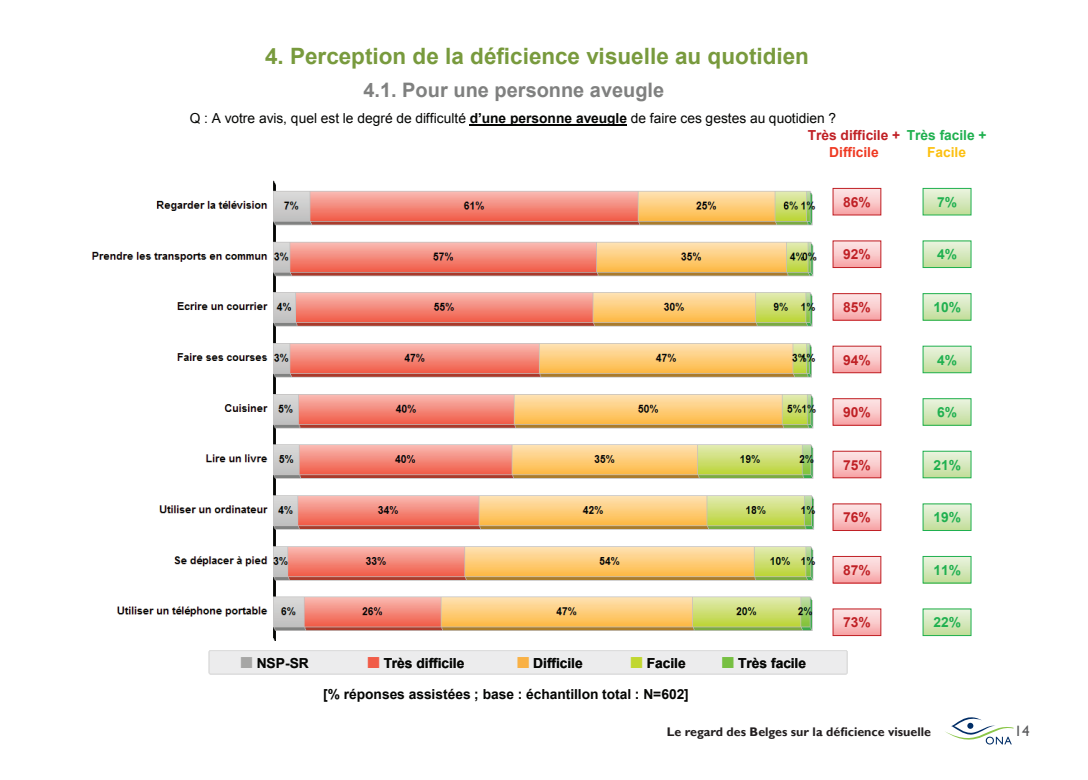
<style>
.page{position:relative;width:1088px;height:780px;background:#fff}
.page>*{position:absolute;margin:0;border:0;box-sizing:border-box;transform-origin:0 0}
.t1{font:700 22.5px "Arial";color:#789a3d}
.t2{font:700 20px "Arial";color:#7f807f}
.t3{font:15px "Gill Sans";color:#57585a}
.t4{font:700 13.75px "Arial";color:#040503}
.t5{font:13.75px "Arial";color:#040503}
.t6{font:700 13.75px "Arial";color:#c02025}
.t7{font:700 13.75px "Arial";color:#1fb04f}
.t8{font:700 13.75px "Arial";letter-spacing:-.005em;color:#ef3922}
.t9{font:700 13.75px "Arial";color:#fcc011}
.t10{font:700 12.5px "Gill Sans";color:#231f20}
.s1{font-weight:700}
.s2{font-weight:400;font-size:23.75px;color:#a6a6a5}
.s3{font-weight:400;font-size:23.75px;color:#f15c48}
.s4{font-weight:400;font-size:23.75px;color:#f9b145}
.s5{font-weight:400;font-size:23.75px;color:#c1d730}
.s6{font-weight:400;font-size:23.75px;color:#77c042}
</style>
<div class="page">
<svg style="left:945px;top:717px;width:68px;height:28px"></svg>
<hr style="left:470px;top:124px;width:157px;height:2px;background:#040503">
<svg style="left:924px;top:190px;width:45px;height:23px"></svg>
<div style="left:922px;top:188px;width:49px;height:27px;border:1px solid #1fb04f"></div>
<svg style="left:924px;top:558px;width:45px;height:23px"></svg>
<div style="left:922px;top:556px;width:49px;height:27px;border:1px solid #1fb04f"></div>
<div style="left:923px;top:609px;width:48px;height:26px;background:linear-gradient(to bottom,#ebf3e1,#c4df9e)"></div>
<div style="left:922px;top:608px;width:49px;height:28px;border:1px solid #1fb04f"></div>
<div style="left:923px;top:241px;width:48px;height:26px;background:linear-gradient(to bottom,#ebf3e1,#c4df9e)"></div>
<div style="left:922px;top:240px;width:49px;height:28px;border:1px solid #1fb04f"></div>
<svg style="left:924px;top:295px;width:45px;height:23px"></svg>
<div style="left:922px;top:293px;width:49px;height:27px;border:1px solid #1fb04f"></div>
<svg style="left:924px;top:347px;width:45px;height:24px"></svg>
<div style="left:922px;top:345px;width:49px;height:28px;border:1px solid #1fb04f"></div>
<svg style="left:924px;top:400px;width:45px;height:23px"></svg>
<div style="left:922px;top:398px;width:49px;height:27px;border:1px solid #1fb04f"></div>
<svg style="left:924px;top:452px;width:45px;height:24px"></svg>
<div style="left:922px;top:450px;width:49px;height:28px;border:1px solid #1fb04f"></div>
<div style="left:923px;top:504px;width:48px;height:26px;background:linear-gradient(to bottom,#eaf3e1,#c4df9e)"></div>
<div style="left:922px;top:503px;width:49px;height:28px;border:1px solid #1fb04f"></div>
<svg style="left:834px;top:190px;width:45px;height:23px"></svg>
<div style="left:832px;top:188px;width:49px;height:27px;border:1px solid #c02025"></div>
<svg style="left:834px;top:558px;width:45px;height:23px"></svg>
<div style="left:832px;top:556px;width:49px;height:27px;border:1px solid #c02025"></div>
<div style="left:833px;top:609px;width:48px;height:26px;background:linear-gradient(to bottom,#fdebeb,#f7aaac)"></div>
<div style="left:832px;top:608px;width:49px;height:28px;border:1px solid #c02025"></div>
<div style="left:833px;top:241px;width:48px;height:26px;background:linear-gradient(to bottom,#fdeaeb,#f7aaac)"></div>
<div style="left:832px;top:240px;width:49px;height:28px;border:1px solid #c02025"></div>
<svg style="left:834px;top:295px;width:45px;height:23px"></svg>
<div style="left:832px;top:293px;width:49px;height:27px;border:1px solid #c02025"></div>
<svg style="left:834px;top:347px;width:45px;height:24px"></svg>
<div style="left:832px;top:345px;width:49px;height:28px;border:1px solid #c02025"></div>
<svg style="left:834px;top:400px;width:45px;height:23px"></svg>
<div style="left:832px;top:398px;width:49px;height:27px;border:1px solid #c02025"></div>
<svg style="left:834px;top:452px;width:45px;height:24px"></svg>
<div style="left:832px;top:450px;width:49px;height:28px;border:1px solid #c02025"></div>
<div style="left:833px;top:504px;width:48px;height:26px;background:linear-gradient(to bottom,#fdeaeb,#f7aaac)"></div>
<div style="left:832px;top:503px;width:49px;height:28px;border:1px solid #c02025"></div>
<img style="left:91px;top:180px;width:726px;height:460px">
<div style="left:209px;top:650px;width:638px;height:24px;background:#ebebec;border-radius:2px"></div>
<div style="left:209px;top:650px;width:638px;height:24px;border:1px solid #ddd;border-radius:2px"></div>
<h1 class="t1" style="left:265px;top:41px;width:545px">4. Perception de la déficience visuelle au quotidien</h1>
<h2 class="t2" style="left:363px;top:77px;width:302px">4.1. Pour une personne aveugle</h2>
<p class="t5" style="left:190px;top:109px;width:648px">Q : A votre avis, quel est le degré de difficulté <span class="s1">d’une personne aveugle</span> de faire ces gestes au quotidien ?</p>
<p class="t6" style="left:808px;top:126px;width:94px">Très difficile +</p>
<p class="t8" style="left:829px;top:143px;width:51px">Difficile</p>
<p class="t7" style="left:907px;top:126px;width:81px">Très facile +</p>
<p class="t9" style="left:927px;top:143px;width:41px">Facile</p>
<p class="t4" style="left:239px;top:653px;width:71px"><span class="s2">■</span> NSP-SR</p>
<p class="t4" style="left:366px;top:653px;width:99px"><span class="s3">■</span> Trè s difficile</p>
<p class="t4" style="left:516px;top:653px;width:68px"><span class="s4">■</span> Difficile</p>
<p class="t4" style="left:629px;top:653px;width:58px"><span class="s5">■</span> Facile</p>
<p class="t4" style="left:721px;top:653px;width:87px"><span class="s6">■</span> Trè s facile</p>
<p class="t4" style="left:323px;top:685px;width:367px">[% réponses assistées ; base : échantillon total : N=602]</p>
<p class="t6" style="left:843px;top:193px;width:29px">86%</p>
<p class="t6" style="left:843px;top:245px;width:29px">92%</p>
<p class="t6" style="left:843px;top:298px;width:29px">85%</p>
<p class="t6" style="left:843px;top:350px;width:29px">94%</p>
<p class="t6" style="left:843px;top:403px;width:29px">90%</p>
<p class="t6" style="left:843px;top:455px;width:29px">75%</p>
<p class="t6" style="left:843px;top:508px;width:29px">76%</p>
<p class="t6" style="left:843px;top:561px;width:29px">87%</p>
<p class="t6" style="left:843px;top:613px;width:29px">73%</p>
<p class="t7" style="left:937px;top:193px;width:21px">7%</p>
<p class="t7" style="left:937px;top:245px;width:21px">4%</p>
<p class="t7" style="left:933px;top:298px;width:29px">10%</p>
<p class="t7" style="left:937px;top:350px;width:21px">4%</p>
<p class="t7" style="left:937px;top:403px;width:21px">6%</p>
<p class="t7" style="left:933px;top:455px;width:29px">21%</p>
<p class="t7" style="left:933px;top:508px;width:29px">19%</p>
<p class="t7" style="left:933px;top:561px;width:29px">11%</p>
<p class="t7" style="left:933px;top:613px;width:29px">22%</p>
<p class="t10" style="left:667px;top:724px;width:266px">Le regard des Belges sur la déficience visuelle</p>
<p class="t3" style="left:1014px;top:721px;width:16px">14</p>
</div>
